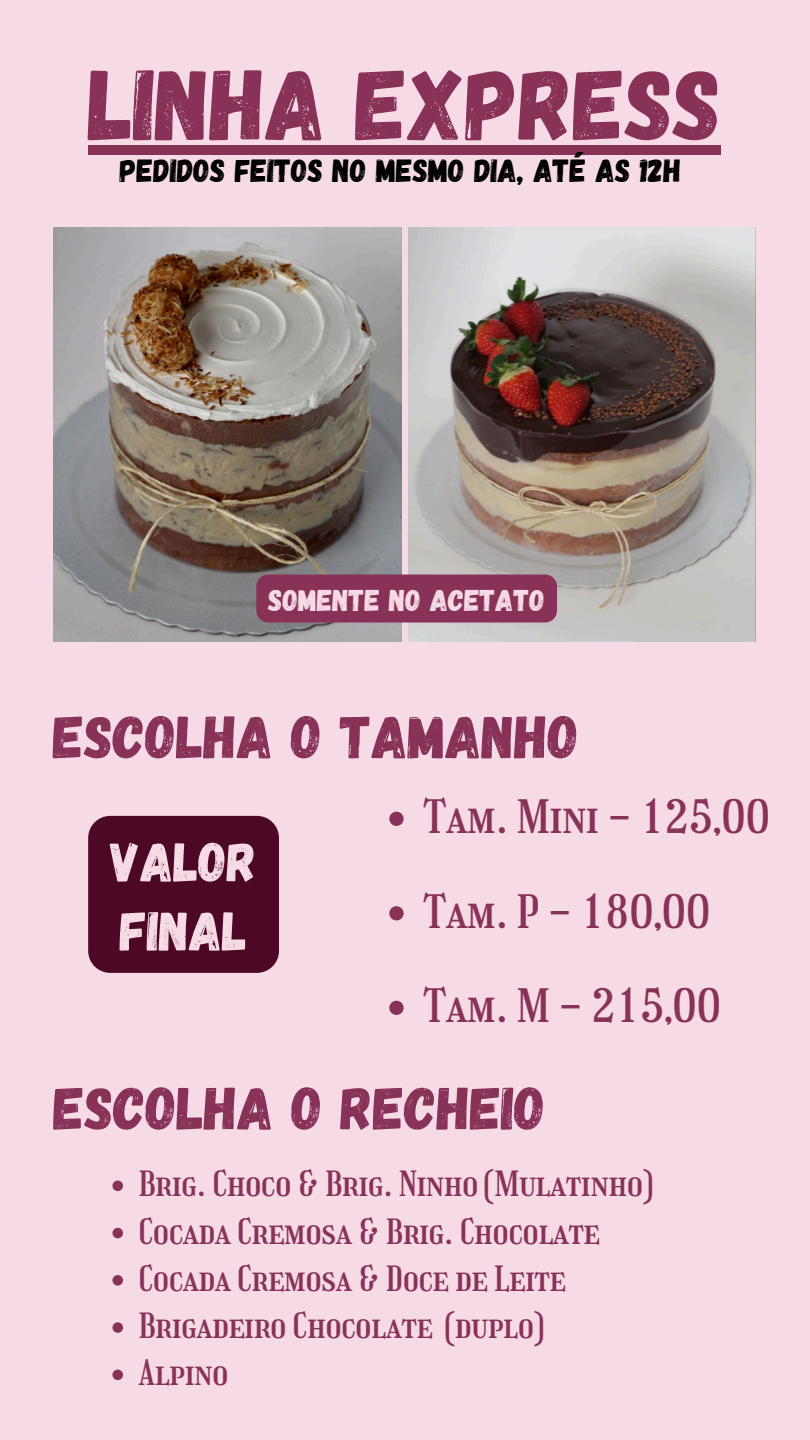
<style>
.page{position:relative;width:810px;height:1440px;background:#f6dae6}
.page>*{position:absolute;margin:0;border:0;box-sizing:border-box;transform-origin:0 0}
.t1{font:100px "Gagalin";color:#883258}
.t2{font:60px "Gagalin";color:#883258}
.t3{font:55px/69px "Gagalin";color:#f6dae6}
.t4{font:45px "Girassol";color:#883258}
.t5{font:34px "Girassol";color:#883258}
.t6{font:32px "Gagalin";color:#000}
.t7{font:30px "Gagalin";color:#f6dae6}
</style>
<div class="page">
<img style="left:54px;top:227px;width:347px;height:415px">
<img style="left:409px;top:227px;width:347px;height:415px">
<div style="left:89px;top:146px;width:632px;height:9px;background:#883258"></div>
<svg style="left:389px;top:812px;width:15px;height:14px"></svg>
<svg style="left:389px;top:906px;width:15px;height:14px"></svg>
<svg style="left:389px;top:1001px;width:15px;height:14px"></svg>
<div style="left:88px;top:816px;width:191px;height:157px;background:#4d0825"></div>
<svg style="left:112px;top:1181px;width:11px;height:10px"></svg>
<svg style="left:112px;top:1228px;width:11px;height:10px"></svg>
<svg style="left:112px;top:1275px;width:11px;height:11px"></svg>
<svg style="left:112px;top:1322px;width:11px;height:11px"></svg>
<svg style="left:112px;top:1370px;width:11px;height:10px"></svg>
<div style="left:256px;top:575px;width:301px;height:48px;background:#883258;border-radius:12px"></div>
<h1 class="t1" style="left:89px;top:40px;width:634px">LINHA EXPRESS</h1>
<h4 class="t6" style="left:120px;top:150px;width:563px">PEDIDOS FEITOS NO MESMO DIA, ATÉ AS 12H</h4>
<p class="t7" style="left:268px;top:580px;width:278px">SOMENTE NO ACETATO</p>
<p class="t2" style="left:53px;top:698px;width:527px">ESCOLHA O TAMANHO</p>
<p class="t3" style="left:110px;top:825px;width:148px">VALOR<br>FINAL</p>
<p class="t4" style="left:423px;top:791px;width:348px">Tam. Mini - 125,00</p>
<h2 class="t4" style="left:423px;top:885px;width:289px">Tam. P - 180,00</h2>
<h2 class="t4" style="left:423px;top:980px;width:300px">Tam. M - 215,00</h2>
<p class="t2" style="left:54px;top:1069px;width:493px">ESCOLHA O RECHEIO</p>
<p class="t5" style="left:139px;top:1164px;width:515px">Brig. Choco &amp; Brig. Ninho (Mulatinho)</p>
<p class="t5" style="left:139px;top:1211px;width:463px">Cocada Cremosa &amp; Brig. Chocolate</p>
<h2 class="t5" style="left:139px;top:1259px;width:428px">Cocada Cremosa &amp; Doce de Leite</h2>
<p class="t5" style="left:139px;top:1306px;width:406px">Brigadeiro Chocolate (duplo)</p>
<p class="t5" style="left:139px;top:1353px;width:91px">Alpino</p>
</div>
